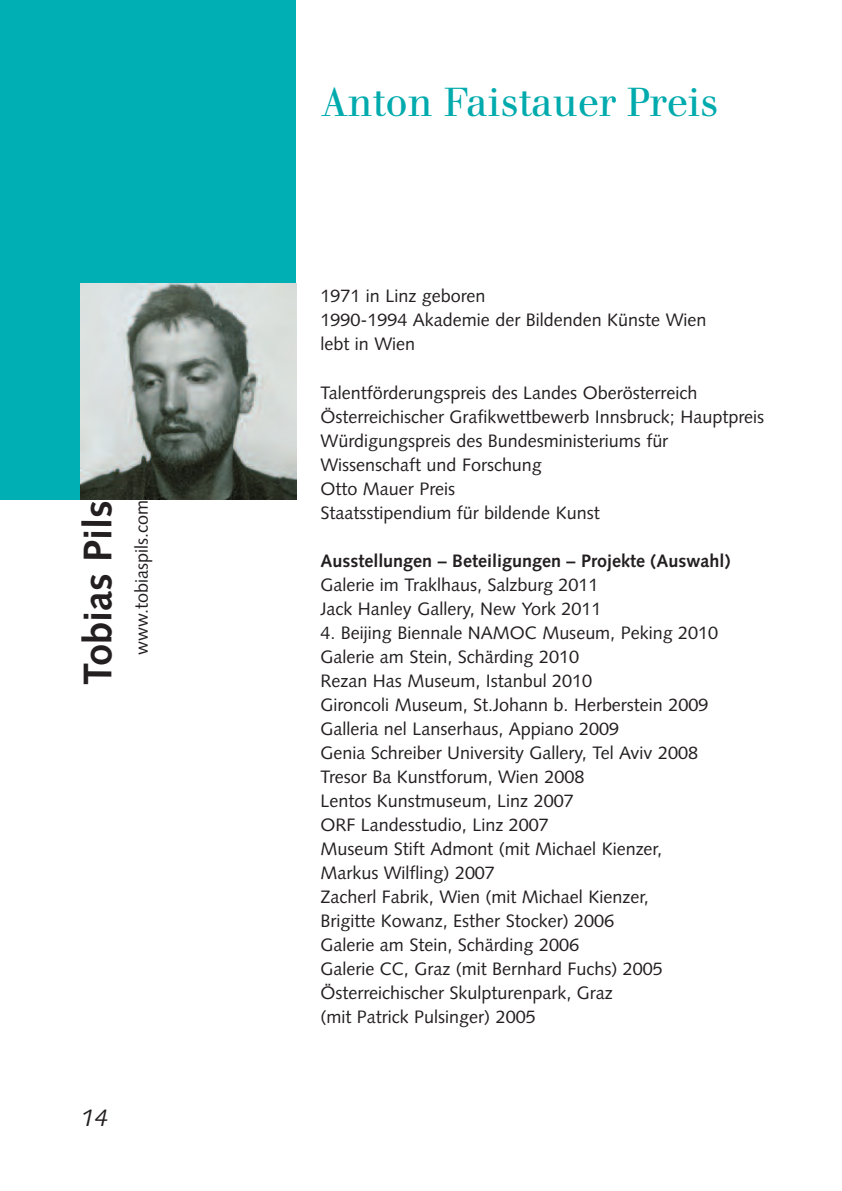
<style>
.page{position:relative;width:842px;height:1191px;background:#fff}
.page>*{position:absolute;margin:0;border:0;box-sizing:border-box;transform-origin:0 0}
.t1{font:40px "Walbaum";color:#00aaad}
.t2{font:700 40px "Syntax";color:#231f20}
.t3{font:italic 24px "Syntax";color:#231f20}
.t4{font:18px/24px "Syntax";color:#231f20}
.t5{font:700 18px "Syntax";color:#231f20}
</style>
<div class="page">
<div style="left:0;top:0;width:296px;height:499px;background:#00afb3"></div>
<img style="left:81px;top:284px;width:215px;height:215px">
<h1 class="t2" style="left:81px;top:685px;width:186px;rotate:-90deg">Tobias Pils</h1>
<p class="t4" style="left:131px;top:654px;width:156px;rotate:-90deg">www.tobiaspils.com</p>
<h2 class="t3" style="left:81px;top:1108px;width:28px">14</h2>
<h1 class="t1" style="left:320px;top:87px;width:400px">Anton Faistauer Preis</h1>
<p class="t4" style="left:320px;top:286px;width:387px">1971 in Linz geboren<br>1990-1994 Akademie der Bildenden Künste Wien lebt in Wien</p>
<p class="t4" style="left:320px;top:382px;width:445px">Talentförderungspreis des Landes Oberösterreich Österreichischer Grafikwettbewerb Innsbruck; Hauptpreis Würdigungspreis des Bundesministeriums für Wissenschaft und Forschung<br>Otto Mauer Preis<br>Staatsstipendium für bildende Kunst</p>
<p class="t5" style="left:320px;top:553px;width:411px">Ausstellungen – Beteiligungen – Projekte (Auswahl)</p>
<p class="t4" style="left:320px;top:574px;width:283px">Galerie im Traklhaus, Salzburg 2011<br>Jack Hanley Gallery, New York 2011</p>
<p class="t4" style="left:320px;top:622px;width:399px">4. Beijing Biennale NAMOC Museum, Peking 2010<br>Galerie am Stein, Schärding 2010<br>Rezan Has Museum, Istanbul 2010<br>Gironcoli Museum, St.Johann b. Herberstein 2009<br>Galleria nel Lanserhaus, Appiano 2009<br>Genia Schreiber University Gallery, Tel Aviv 2008<br>Tresor Ba Kunstforum, Wien 2008<br>Lentos Kunstmuseum, Linz 2007<br>ORF Landesstudio, Linz 2007<br>Museum Stift Admont (mit Michael Kienzer, Markus Wilfling) 2007<br>Zacherl Fabrik, Wien (mit Michael Kienzer,<br>Brigitte Kowanz, Esther Stocker) 2006<br>Galerie am Stein, Schärding 2006<br>Galerie CC, Graz (mit Bernhard Fuchs) 2005<br>Österreichischer Skulpturenpark, Graz<br>(mit Patrick Pulsinger) 2005</p>
</div>
